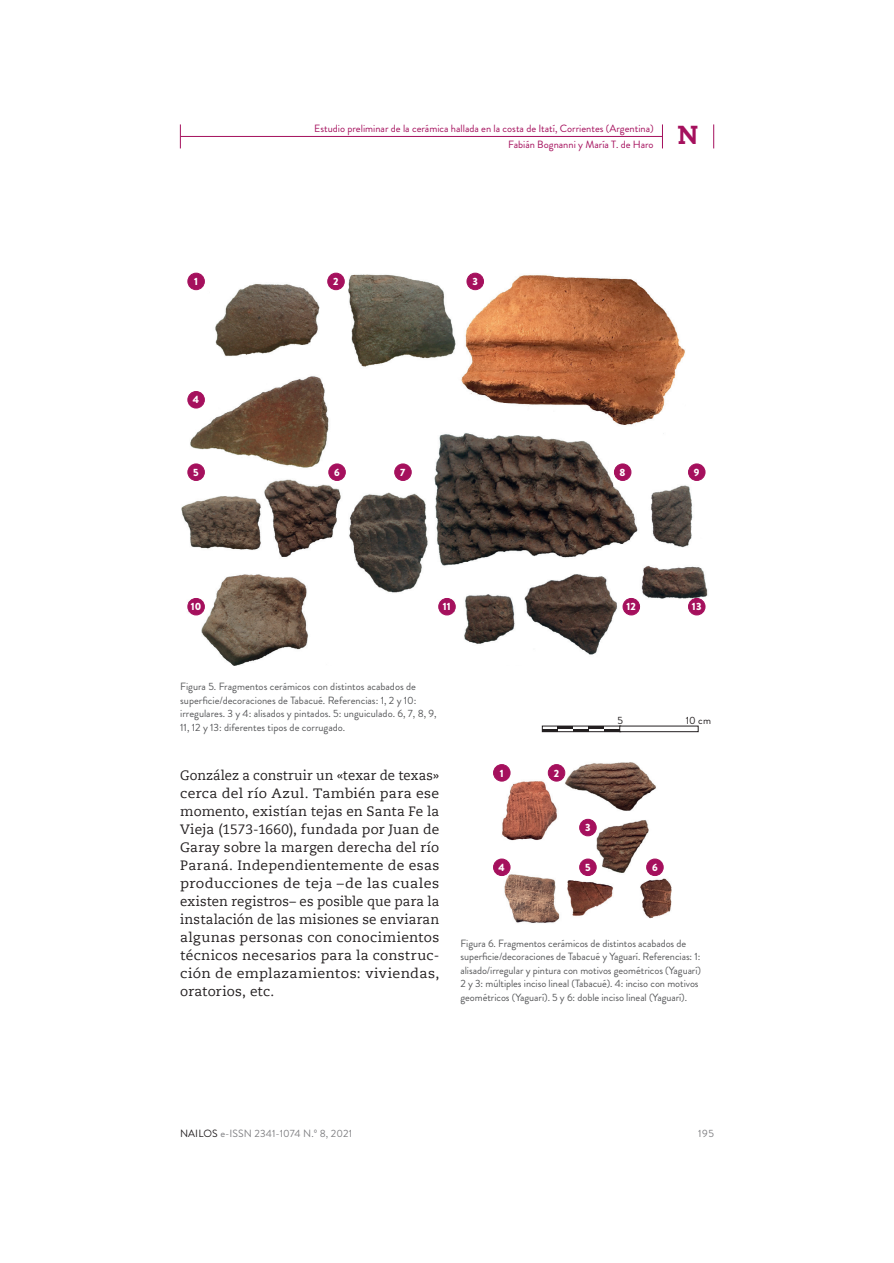
<style>
.page{position:relative;width:894px;height:1263px;background:#fff}
.page>*{position:absolute;margin:0;border:0;box-sizing:border-box;transform-origin:0 0}
.t1{font:800 25.95px "Caecilia LT Std";color:#a5105d}
._05_NORMAL_con_sangr{font:13.5px/18px "Caecilia LT Std";letter-spacing:.02em;color:#231f20;text-align:justify;scale:.96 1}
._07_PIE_DE_FOTO{font:10.5px/13.5px "Brandon Grotesque";letter-spacing:-.005em;color:#57585a}
._00_ENCABEADO{font:10.5px "Brandon Grotesque";color:#a5105d}
.t2{font:10.5px "Brandon Grotesque";letter-spacing:.01em;color:#808083}
._11_GRAFICOS{font:900 10.5px "Brandon Grotesque";letter-spacing:.01em;color:#fff}
._11_GRAFICOS-2{font:10.5px "Brandon Grotesque";color:#231f20}
.s1{color:#231f20}
</style>
<div class="page">
<hr style="left:181px;top:136px;width:482px;height:1px;background:#a5105d">
<svg style="left:180px;top:124px;width:1px;height:24px"></svg>
<svg style="left:713px;top:124px;width:1px;height:24px"></svg>
<svg style="left:662px;top:124px;width:1px;height:24px"></svg>
<img style="left:181px;top:272px;width:527px;height:394px">
<img style="left:493px;top:762px;width:179px;height:161px">
<div style="left:188px;top:598px;width:16px;height:17px;background:#a5105d;border-radius:50%"></div>
<div style="left:188px;top:598px;width:17px;height:17px;border:1px solid #a5105d;border-radius:50%"></div>
<div style="left:439px;top:598px;width:16px;height:17px;background:#a5105d;border-radius:50%"></div>
<div style="left:438px;top:598px;width:18px;height:17px;border:1px solid #a5105d;border-radius:50%"></div>
<div style="left:621px;top:600px;width:91px;height:24px;background:#fff"></div>
<div style="left:623px;top:598px;width:17px;height:17px;background:#a5105d;border-radius:50%"></div>
<div style="left:623px;top:598px;width:17px;height:17px;border:1px solid #a5105d;border-radius:50%"></div>
<div style="left:689px;top:598px;width:16px;height:17px;background:#a5105d;border-radius:50%"></div>
<div style="left:688px;top:598px;width:17px;height:17px;border:1px solid #a5105d;border-radius:50%"></div>
<div style="left:672px;top:451px;width:33px;height:33px;background:#fff"></div>
<div style="left:689px;top:464px;width:16px;height:16px;background:#a5105d;border-radius:50%"></div>
<div style="left:688px;top:464px;width:17px;height:17px;border:1px solid #a5105d;border-radius:50%"></div>
<div style="left:609px;top:439px;width:33px;height:33px;background:#fff"></div>
<div style="left:614px;top:464px;width:17px;height:16px;background:#a5105d;border-radius:50%"></div>
<div style="left:614px;top:464px;width:17px;height:17px;border:1px solid #a5105d;border-radius:50%"></div>
<div style="left:324px;top:460px;width:96px;height:24px;background:#fff"></div>
<div style="left:395px;top:464px;width:16px;height:16px;background:#a5105d;border-radius:50%"></div>
<div style="left:394px;top:464px;width:18px;height:17px;border:1px solid #a5105d;border-radius:50%"></div>
<div style="left:183px;top:464px;width:33px;height:32px;background:#fff"></div>
<div style="left:183px;top:387px;width:27px;height:32px;background:#fff"></div>
<div style="left:329px;top:464px;width:16px;height:16px;background:#a5105d;border-radius:50%"></div>
<div style="left:328px;top:464px;width:18px;height:17px;border:1px solid #a5105d;border-radius:50%"></div>
<div style="left:188px;top:464px;width:16px;height:16px;background:#a5105d;border-radius:50%"></div>
<div style="left:188px;top:464px;width:17px;height:17px;border:1px solid #a5105d;border-radius:50%"></div>
<div style="left:188px;top:392px;width:16px;height:16px;background:#a5105d;border-radius:50%"></div>
<div style="left:188px;top:391px;width:17px;height:17px;border:1px solid #a5105d;border-radius:50%"></div>
<div style="left:188px;top:273px;width:16px;height:17px;background:#a5105d;border-radius:50%"></div>
<div style="left:188px;top:273px;width:17px;height:17px;border:1px solid #a5105d;border-radius:50%"></div>
<div style="left:328px;top:273px;width:16px;height:17px;background:#a5105d;border-radius:50%"></div>
<div style="left:327px;top:273px;width:18px;height:17px;border:1px solid #a5105d;border-radius:50%"></div>
<div style="left:472px;top:262px;width:24px;height:28px;background:#fff"></div>
<div style="left:467px;top:273px;width:17px;height:17px;background:#a5105d;border-radius:50%"></div>
<div style="left:467px;top:273px;width:17px;height:17px;border:1px solid #a5105d;border-radius:50%"></div>
<div style="left:213px;top:262px;width:24px;height:28px;background:#fff"></div>
<div style="left:494px;top:866px;width:12px;height:13px;background:#fff"></div>
<div style="left:561px;top:866px;width:13px;height:13px;background:#fff"></div>
<div style="left:640px;top:866px;width:13px;height:13px;background:#fff"></div>
<div style="left:494px;top:765px;width:16px;height:16px;background:#a5105d;border-radius:50%"></div>
<div style="left:493px;top:764px;width:17px;height:17px;border:1px solid #a5105d;border-radius:50%"></div>
<div style="left:494px;top:859px;width:16px;height:17px;background:#a5105d;border-radius:50%"></div>
<div style="left:493px;top:859px;width:17px;height:17px;border:1px solid #a5105d;border-radius:50%"></div>
<div style="left:580px;top:859px;width:16px;height:17px;background:#a5105d;border-radius:50%"></div>
<div style="left:579px;top:859px;width:18px;height:17px;border:1px solid #a5105d;border-radius:50%"></div>
<div style="left:647px;top:859px;width:16px;height:17px;background:#a5105d;border-radius:50%"></div>
<div style="left:646px;top:859px;width:18px;height:17px;border:1px solid #a5105d;border-radius:50%"></div>
<svg style="left:553px;top:762px;width:12px;height:19px"></svg>
<div style="left:588px;top:819px;width:13px;height:13px;background:#fff"></div>
<div style="left:548px;top:765px;width:17px;height:16px;background:#a5105d;border-radius:50%"></div>
<div style="left:548px;top:764px;width:17px;height:17px;border:1px solid #a5105d;border-radius:50%"></div>
<div style="left:580px;top:819px;width:16px;height:17px;background:#a5105d;border-radius:50%"></div>
<div style="left:579px;top:819px;width:18px;height:17px;border:1px solid #a5105d;border-radius:50%"></div>
<div style="left:333px;top:658px;width:161px;height:17px;background:#fff"></div>
<div style="left:542px;top:726px;width:79px;height:6px;border:1px solid #231f20"></div>
<div style="left:620px;top:726px;width:78px;height:6px;border:1px solid #231f20"></div>
<hr style="left:542px;top:729px;width:16px;height:3px;background:#231f20">
<hr style="left:573px;top:729px;width:16px;height:3px;background:#231f20">
<hr style="left:558px;top:726px;width:15px;height:3px;background:#231f20">
<hr style="left:604px;top:729px;width:15px;height:3px;background:#231f20">
<hr style="left:589px;top:726px;width:15px;height:3px;background:#231f20">
<p class="_00_ENCABEADO" style="left:314px;top:121px;width:341px">Estudio preliminar de la cerámica hallada en la costa de Itatí, Corrientes (Argentina)</p>
<p class="_00_ENCABEADO" style="left:508px;top:137px;width:147px">Fabián Bognanni y María T. de Haro</p>
<h1 class="t1" style="left:678px;top:119px;width:22px">N</h1>
<p class="_11_GRAFICOS" style="left:194px;top:274px;width:5px">1</p>
<p class="_11_GRAFICOS" style="left:333px;top:274px;width:7px">2</p>
<p class="_11_GRAFICOS" style="left:472px;top:274px;width:7px">3</p>
<p class="_11_GRAFICOS" style="left:193px;top:392px;width:8px">4</p>
<p class="_11_GRAFICOS" style="left:193px;top:465px;width:7px">5</p>
<p class="_11_GRAFICOS" style="left:334px;top:465px;width:7px">6</p>
<p class="_11_GRAFICOS" style="left:400px;top:465px;width:7px">7</p>
<p class="_11_GRAFICOS" style="left:620px;top:465px;width:7px">8</p>
<p class="_11_GRAFICOS" style="left:694px;top:465px;width:7px">9</p>
<p class="_11_GRAFICOS" style="left:191px;top:599px;width:12px">10</p>
<p class="_11_GRAFICOS" style="left:443px;top:599px;width:9px">11</p>
<p class="_11_GRAFICOS" style="left:627px;top:599px;width:11px">12</p>
<p class="_11_GRAFICOS" style="left:692px;top:599px;width:11px">13</p>
<p class="_07_PIE_DE_FOTO" style="left:180px;top:680px;width:258px">Figura 5. Fragmentos cerámicos con distintos acabados de superficie/decoraciones de Tabacué. Referencias: 1, 2 y 10: irregulares. 3 y 4: alisados y pintados. 5: unguiculado. 6, 7, 8, 9, 11, 12 y 13: diferentes tipos de corrugado.</p>
<p class="_05_NORMAL_con_sangr" style="left:180px;top:767px;width:272px">González a construir un «texar de texas» cerca del río Azul. También para ese momento, existían tejas en Santa Fe la Vieja (1573-1660), fundada por Juan de Garay sobre la margen derecha del río Paraná. Independientemente de esas producciones de teja –de las cuales existen registros– es posible que para la instalación de las misiones se enviaran algunas personas con conocimientos técnicos necesarios para la construc&shy;ción de emplazamientos: viviendas, oratorios, etc.</p>
<p class="_11_GRAFICOS" style="left:500px;top:766px;width:5px">1</p>
<p class="_11_GRAFICOS" style="left:554px;top:766px;width:7px">2</p>
<p class="_11_GRAFICOS" style="left:585px;top:820px;width:7px">3</p>
<p class="_11_GRAFICOS-2" style="left:617px;top:713px;width:7px">5</p>
<p class="_11_GRAFICOS-2" style="left:686px;top:713px;width:27px">10 cm</p>
<p class="_11_GRAFICOS" style="left:499px;top:860px;width:8px">4</p>
<p class="_11_GRAFICOS" style="left:585px;top:860px;width:7px">5</p>
<p class="_11_GRAFICOS" style="left:652px;top:860px;width:7px">6</p>
<p class="_07_PIE_DE_FOTO" style="left:460px;top:936px;width:242px">Figura 6. Fragmentos cerámicos de distintos acabados de superficie/decoraciones de Tabacué y Yaguarí. Referencias: 1: alisado/irregular y pintura con motivos geométricos (Yaguarí)<br>2 y 3: múltiples inciso lineal (Tabacué). 4: inciso con motivos geométricos (Yaguarí). 5 y 6: doble inciso lineal (Yaguarí).</p>
<p class="t2" style="left:180px;top:1126px;width:174px"><span class="s1">NAILOS</span> e-ISSN 2341-1074 N.º 8, 2021</p>
<p class="t2" style="left:698px;top:1126px;width:17px">195</p>
</div>
